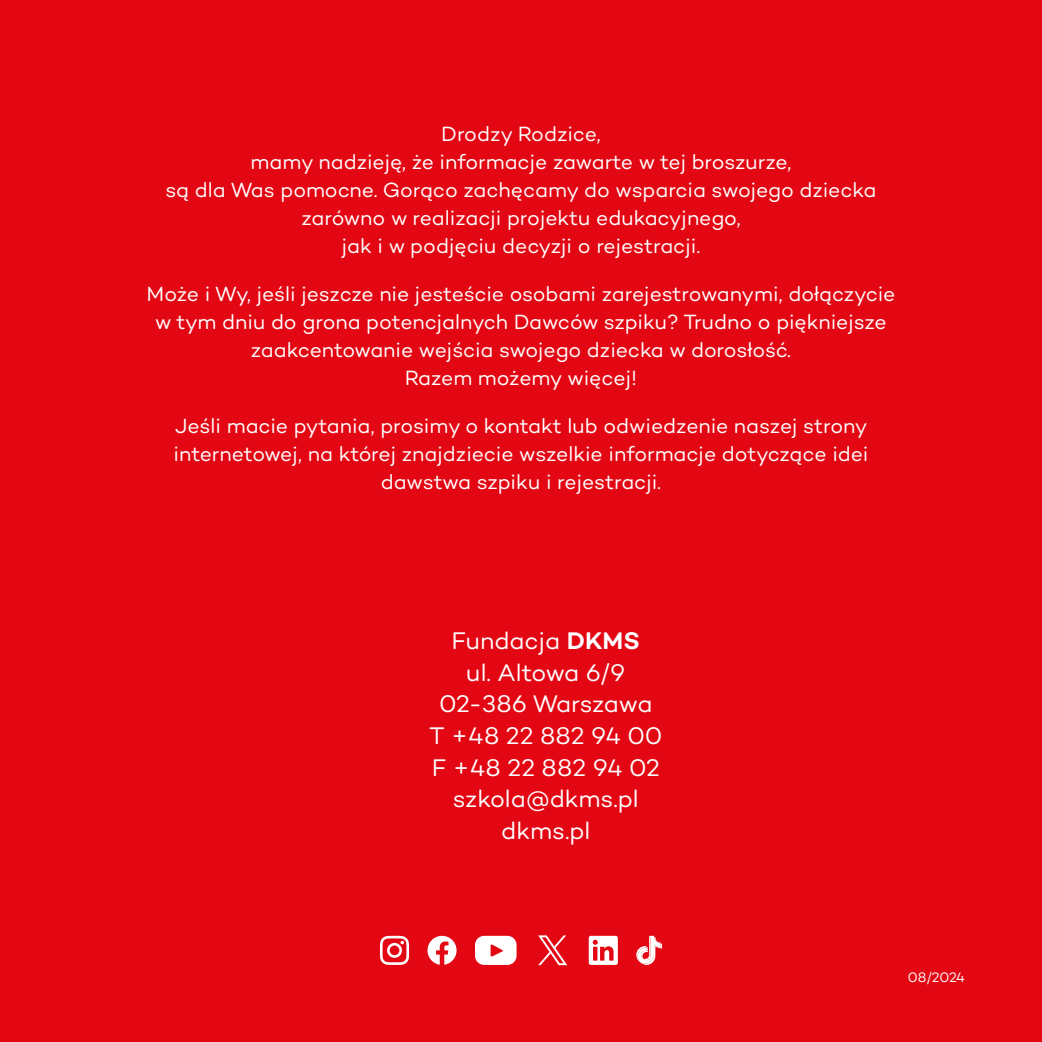
<style>
.page{position:relative;width:1042px;height:1042px;background:#e30613}
.page>*{position:absolute;margin:0;border:0;box-sizing:border-box;transform-origin:0 0}
.t1{font:24.5px/31.5px "DKMS Custom";color:#fff;text-align:center}
.t2{font:21px/28px "DKMS Custom";letter-spacing:-.005em;color:#fff;text-align:center}
.t3{font:14px "DKMS Custom";letter-spacing:-.015em;color:#fff}
.s1{font-weight:500}
</style>
<div class="page">
<svg style="left:475px;top:936px;width:41px;height:29px"></svg>
<svg style="left:636px;top:936px;width:26px;height:29px"></svg>
<svg style="left:589px;top:936px;width:29px;height:29px"></svg>
<svg style="left:427px;top:936px;width:29px;height:29px"></svg>
<svg style="left:380px;top:936px;width:29px;height:29px"></svg>
<svg style="left:538px;top:935px;width:29px;height:30px"></svg>
<p class="t2" style="left:165px;top:120px;width:712px">Drodzy Rodzice,<br>mamy nadzieję, że informacje zawarte w tej broszurze,<br>są dla Was pomocne. Gorąco zachęcamy do wsparcia swojego dziecka zarówno w realizacji projektu edukacyjnego,<br>jak i w podjęciu decyzji o rejestracji.</p>
<p class="t2" style="left:147px;top:280px;width:750px">Może i Wy, jeśli jeszcze nie jesteście osobami zarejestrowanymi, dołączycie w tym dniu do grona potencjalnych Dawców szpiku? Trudno o piękniejsze zaakcentowanie wejścia swojego dziecka w dorosłość.<br>Razem możemy więcej!</p>
<p class="t2" style="left:174px;top:411px;width:696px">Jeśli macie pytania, prosimy o kontakt lub odwiedzenie naszej strony internetowej, na której znajdziecie wszelkie informacje dotyczące idei dawstwa szpiku i rejestracji.</p>
<p class="t1" style="left:429px;top:625px;width:235px">Fundacja <span class="s1">DKMS<br></span>ul. Altowa 6/9<br>02-386 Warszawa<br>T +48 22 882 94 00<br>F +48 22 882 94 02 szkola@dkms.pl dkms.pl</p>
<p class="t3" style="left:908px;top:968px;width:59px">08/2024</p>
</div>
